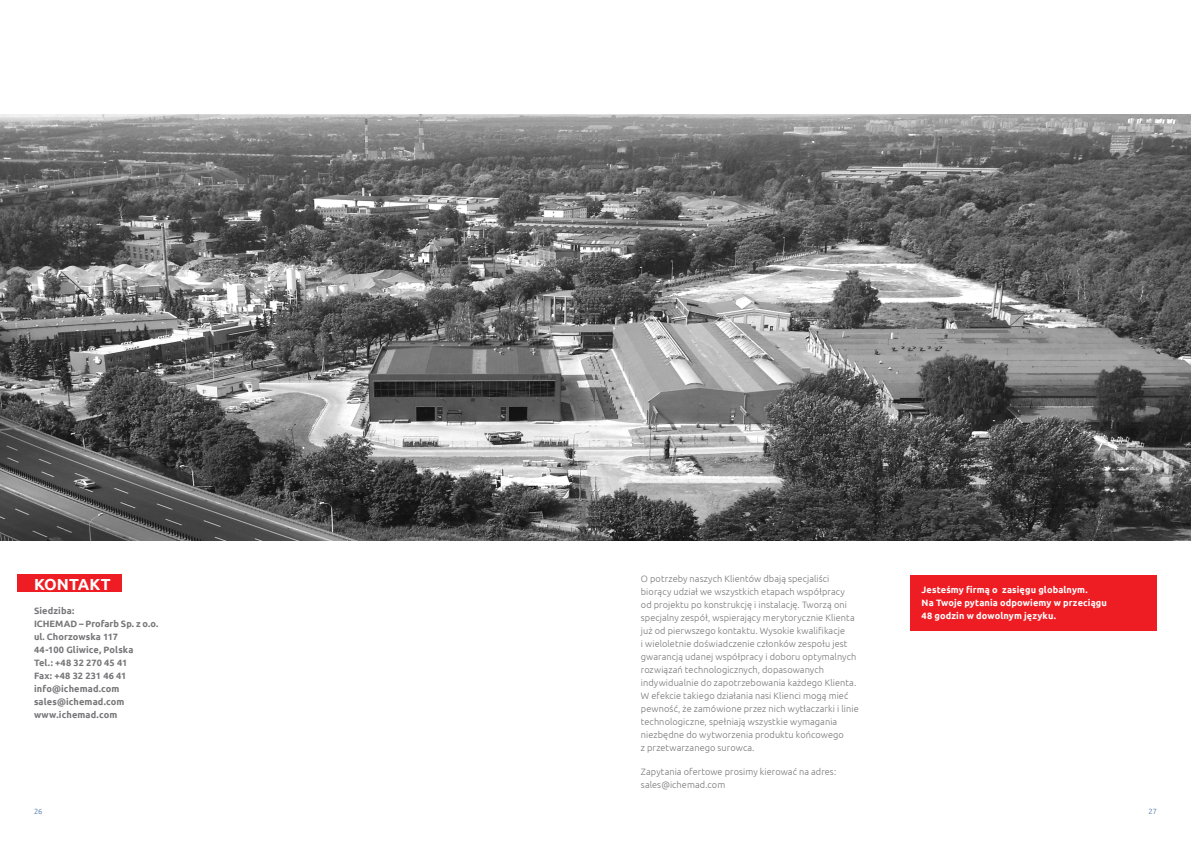
<style>
.page{position:relative;width:1191px;height:842px;background:#fff}
.page>*{position:absolute;margin:0;border:0;box-sizing:border-box;transform-origin:0 0}
.naglowek_01_BIALY{font:700 16px "Ubuntu";color:#fff}
.body_01{font:300 9.2px/13px "Ubuntu";letter-spacing:.01em;color:#77777a}
.kontakt{font:700 9.2px/13px "Ubuntu";letter-spacing:.01em;color:#77777a}
.body_01_bold_bialy{font:700 9.2px/13px "Ubuntu";letter-spacing:.015em;color:#fff}
.PAGINA_prawa{font:300 7.5px "Ubuntu";color:#416e9f}
.PAGINA{font:300 7.5px "Ubuntu";color:#416e9f}
</style>
<div class="page">
<img style="left:0;top:114px;width:1191px;height:426px">
<div style="left:910px;top:575px;width:247px;height:56px;background:#ee1d23"></div>
<div style="left:17px;top:574px;width:105px;height:18px;background:#ee1d23"></div>
<p class="naglowek_01_BIALY" style="left:34px;top:574px;width:78px">KONTAKT</p>
<p class="kontakt" style="left:34px;top:604px;width:126px">Siedziba:<br>ICHEMAD – Profarb Sp. z o.o. ul. Chorzowska 117<br>44-100 Gliwice, Polska<br>Tel.: +48 32 270 45 41<br>Fax: +48 32 231 46 41 info@ichemad.com sales@ichemad.com www.ichemad.com</p>
<p class="body_01" style="left:641px;top:572px;width:219px">O potrzeby naszych Klientów dbają specjaliści biorący udział we wszystkich etapach współpracy<br>od projektu po konstrukcję i instalację. Tworzą oni specjalny zespół, wspierający merytorycznie Klienta już od pierwszego kontaktu. Wysokie kwalifikacje<br>i wieloletnie doświadczenie członków zespołu jest gwarancją udanej współpracy i doboru optymalnych rozwiązań technologicznych, dopasowanych indywidualnie do zapotrzebowania każdego Klienta.<br>W efekcie takiego działania nasi Klienci mogą mieć pewność, że zamówione przez nich wytłaczarki i linie technologiczne, spełniają wszystkie wymagania niezbędne do wytworzenia produktu końcowego<br>z przetwarzanego surowca.</p>
<p class="body_01" style="left:641px;top:765px;width:197px">Zapytania ofertowe prosimy kierować na adres: sales@ichemad.com</p>
<p class="body_01_bold_bialy" style="left:921px;top:583px;width:187px">Jesteśmy firmą o zasięgu globalnym.<br>Na Twoje pytania odpowiemy w przeciągu<br>48 godzin w dowolnym języku.</p>
<p class="PAGINA_prawa" style="left:34px;top:807px;width:10px">26</p>
<p class="PAGINA" style="left:1148px;top:807px;width:10px">27</p>
</div>
